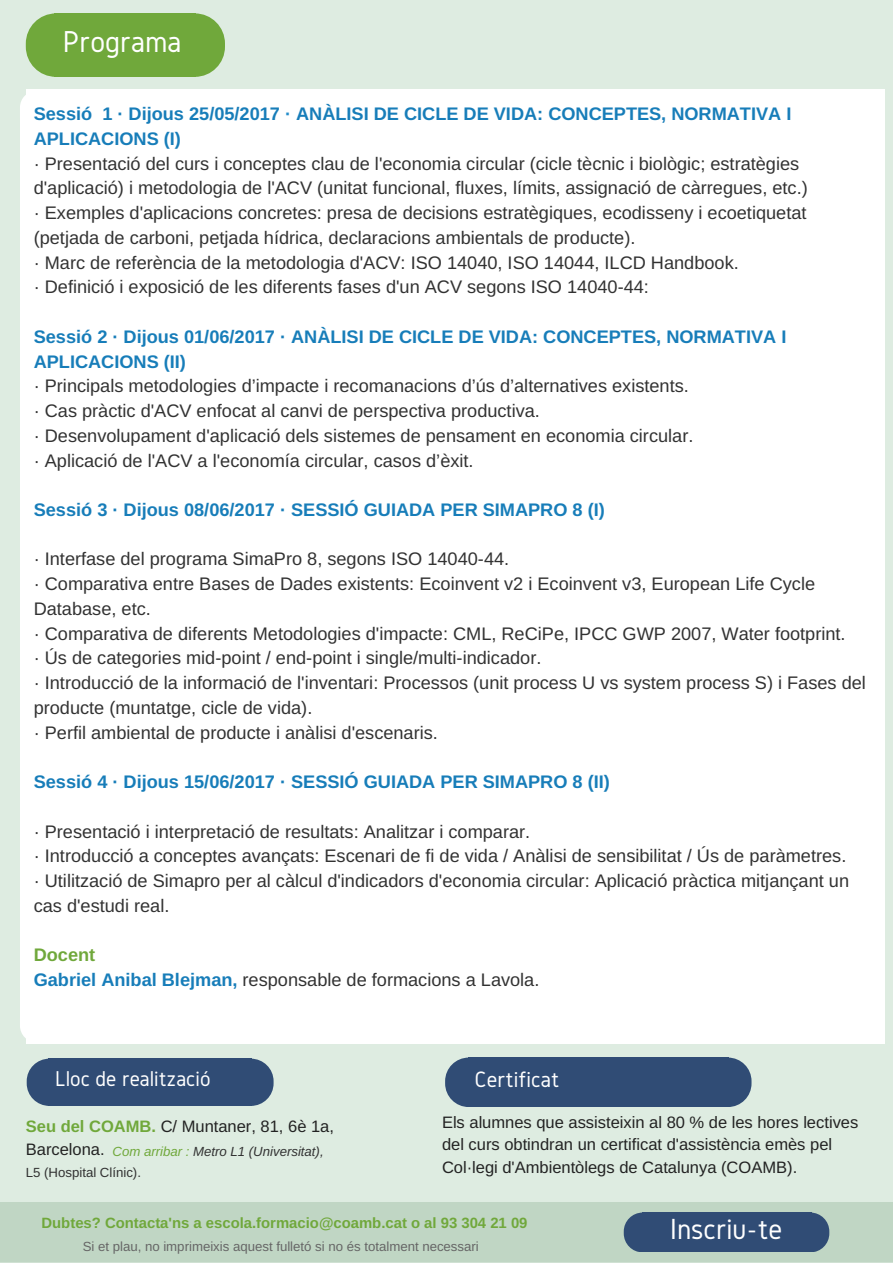
<style>
.page{position:relative;width:893px;height:1263px;background:#fff}
.page>*{position:absolute;margin:0;border:0;box-sizing:border-box;transform-origin:0 0}
.t1{font:31.35px "Gidole";color:#fff}
.t2{font:30.15px "Gidole";color:#fff}
.t3{font:23.1px "Gidole";color:#fff}
.t4{font:22.35px "Gidole";color:#fff}
.t5{font:18.15px/24.8px "Arimo";color:#323232}
.t6{font:700 18.15px/24.8px "Arimo";color:#177db9}
.t7{font:16.5px/22.5px "Arimo";color:#222}
.t8{font:700 14.85px "Arimo";color:#70a83b}
.t9{font:13.2px "Arimo";color:#666}
.t10{font:italic 13.2px/21.3px "Arimo";color:#323232}
.s1{color:#248dca}
.s2{font-weight:700;color:#70a83b}
.s3{font-weight:700;color:#177db9}
.s4{color:#70a83b}
.s5{font-style:normal}
</style>
<div class="page">
<div style="left:0;top:0;width:892px;height:1202px;background:#deece1"></div>
<div style="left:55px;top:13px;width:141px;height:63px;background:#70a83b"></div>
<svg style="left:196px;top:13px;width:29px;height:63px;background:#87b65d"></svg>
<svg style="left:26px;top:13px;width:29px;height:63px;background:#86b55c"></svg>
<div style="left:26px;top:90px;width:858px;height:953px;background:#fff"></div>
<svg style="left:20px;top:91px;width:6px;height:26px"></svg>
<div style="left:20px;top:117px;width:26px;height:902px;background:#fff"></div>
<svg style="left:20px;top:1019px;width:6px;height:23px"></svg>
<div style="left:0;top:1202px;width:892px;height:60px;background:#c0d6c4"></div>
<div style="left:642px;top:1212px;width:169px;height:39px;background:#304c75"></div>
<svg style="left:811px;top:1212px;width:18px;height:39px"></svg>
<svg style="left:623px;top:1212px;width:19px;height:39px"></svg>
<div style="left:49px;top:1059px;width:203px;height:46px;background:#304c75"></div>
<svg style="left:252px;top:1059px;width:21px;height:46px"></svg>
<svg style="left:27px;top:1059px;width:22px;height:46px"></svg>
<div style="left:468px;top:1057px;width:260px;height:49px;background:#304c75"></div>
<svg style="left:728px;top:1057px;width:23px;height:49px"></svg>
<svg style="left:445px;top:1057px;width:23px;height:49px"></svg>
<h1 class="t1" style="left:63px;top:24px;width:120px">Programa</h1>
<p class="t6" style="left:34px;top:102px;width:759px">Sessió 1 · Dijous 25/05/2017 <span class="s1">·</span> ANÀLISI DE CICLE DE VIDA: CONCEPTES, NORMATIVA I<br>APLICACIONS (I)</p>
<p class="t5" style="left:34px;top:151px;width:775px">· Presentació del curs i conceptes clau de l'economia circular (cicle tècnic i biològic; estratègies d'aplicació) i metodologia de l'ACV (unitat funcional, fluxes, límits, assignació de càrregues, etc.) · Exemples d'aplicacions concretes: presa de decisions estratègiques, ecodisseny i ecoetiquetat (petjada de carboni, petjada hídrica, declaracions ambientals de producte).<br>· Marc de referència de la metodologia d'ACV: ISO 14040, ISO 14044, ILCD Handbook.<br>· Definició i exposició de les diferents fases d'un ACV segons ISO 14040-44:</p>
<p class="t6" style="left:34px;top:324px;width:754px">Sessió 2 · Dijous 01/06/2017 · ANÀLISI DE CICLE DE VIDA: CONCEPTES, NORMATIVA I<br>APLICACIONS (II)</p>
<p class="t5" style="left:34px;top:374px;width:661px">· Principals metodologies d’impacte i recomanacions d’ús d’alternatives existents. · Cas pràctic d'ACV enfocat al canvi de perspectiva productiva.<br>· Desenvolupament d'aplicació dels sistemes de pensament en economia circular. · Aplicació de l'ACV a l'economía circular, casos d’èxit.</p>
<p class="t6" style="left:34px;top:497px;width:572px">Sessió 3 · Dijous 08/06/2017 · SESSIÓ GUIADA PER SIMAPRO 8 (I)</p>
<p class="t5" style="left:34px;top:547px;width:833px">· Interfase del programa SimaPro 8, segons ISO 14040-44.<br>· Comparativa entre Bases de Dades existents: Ecoinvent v2 i Ecoinvent v3, European Life Cycle Database, etc.<br>· Comparativa de diferents Metodologies d'impacte: CML, ReCiPe, IPCC GWP 2007, Water footprint.<br>· Ús de categories mid-point / end-point i single/multi-indicador.<br>· Introducció de la informació de l'inventari: Processos (unit process U vs system process S) i Fases del producte (muntatge, cicle de vida).<br>· Perfil ambiental de producte i anàlisi d'escenaris.</p>
<p class="t6" style="left:34px;top:769px;width:577px">Sessió 4 · Dijous 15/06/2017 · SESSIÓ GUIADA PER SIMAPRO 8 (II)</p>
<p class="t5" style="left:34px;top:819px;width:816px">· Presentació i interpretació de resultats: Analitzar i comparar.<br>· Introducció a conceptes avançats: Escenari de fi de vida / Anàlisi de sensibilitat / Ús de paràmetres. · Utilització de Simapro per al càlcul d'indicadors d'economia circular: Aplicació pràctica mitjançant un cas d'estudi real.</p>
<p class="t5" style="left:34px;top:942px;width:507px"><span class="s2">Docent<br></span><span class="s3">Gabriel Anibal Blejman,</span> responsable de formacions a Lavola.</p>
<p class="t4" style="left:55px;top:1066px;width:157px">Lloc de realització</p>
<p class="t7" style="left:26px;top:1115px;width:309px"><span class="s2">Seu del COAMB.</span> C/ Muntaner, 81, 6è 1a,<br>Barcelona.</p>
<p class="t10" style="left:26px;top:1140px;width:299px;text-indent:87px"><span class="s4">Com arribar :</span> Metro L1 (Universitat),<br><span class="s5">L5 (Hospital Clínic).</span></p>
<p class="t3" style="left:474px;top:1067px;width:86px">Certificat</p>
<p class="t7" style="left:442px;top:1110px;width:418px">Els alumnes que assisteixin al 80 % de les hores lectives del curs obtindran un certificat d'assistència emès pel<br>Col·legi d'Ambientòlegs de Catalunya (COAMB).</p>
<p class="t8" style="left:42px;top:1214px;width:487px">Dubtes? Contacta'ns a escola.formacio@coamb.cat o al 93 304 21 09</p>
<p class="t9" style="left:83px;top:1239px;width:397px">Si et plau, no imprimeixis aquest fulletó si no és totalment necessari</p>
<h2 class="t2" style="left:670px;top:1212px;width:113px">Inscriu-te</h2>
</div>
